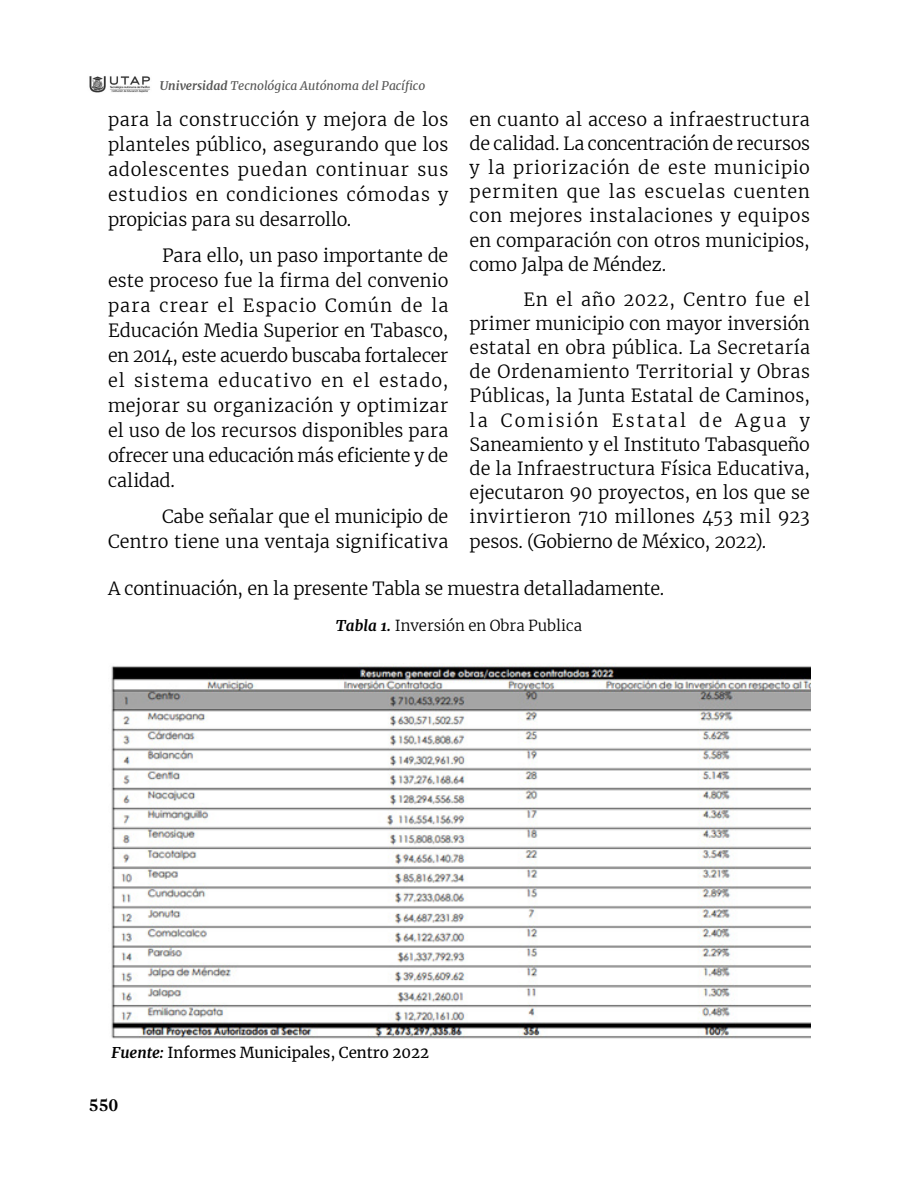
<style>
.page{position:relative;width:918px;height:1188px;background:#fff}
.page>*{position:absolute;margin:0;border:0;box-sizing:border-box;transform-origin:0 0}
.t1{font:300 18px/24.2px "Merriweather";letter-spacing:-.005em;color:#000;text-align:justify}
.t2{font:700 18px "Gandhi Serif";color:#000}
.t3{font:15px "Merriweather";color:#000}
.t4{font:300 15px "Merriweather";color:#000}
.t5{font:italic 12px "Merriweather";color:#575756}
.s1{font-weight:700}
.s2{font-weight:700;font-style:italic}
</style>
<div class="page">
<img style="left:89px;top:76px;width:62px;height:17px">
<img style="left:111px;top:663px;width:699px;height:376px">
<p class="t5" style="left:160px;top:77px;width:267px"><span class="s1">Universidad</span> Tecnológica Autónoma del Pacífico</p>
<p class="t1" style="left:108px;top:106px;width:342px;line-height:25px">para la construcción y mejora de los planteles público, asegurando que los adolescentes puedan continuar sus estudios en condiciones cómodas y propicias para su desarrollo.</p>
<p class="t1" style="left:108px;top:242px;width:342px;line-height:25px;text-indent:54px">Para ello, un paso importante de este proceso fue la firma del convenio para crear el Espacio Común de la Educación Media Superior en Tabasco, en 2014, este acuerdo buscaba fortalecer el sistema educativo en el estado, mejorar su organización y optimizar el uso de los recursos disponibles para ofrecer una educación más eficiente y de calidad.</p>
<p class="t1" style="left:108px;top:503px;width:342px;line-height:25px;text-align:right">Cabe señalar que el municipio de<br>Centro tiene una ventaja significativa</p>
<p class="t1" style="left:470px;top:106px;width:342px">en cuanto al acceso a infraestructura de calidad. La concentración de recursos y la priorización de este municipio permiten que las escuelas cuenten con mejores instalaciones y equipos en comparación con otros municipios, como Jalpa de Méndez.</p>
<p class="t1" style="left:470px;top:286px;width:342px;text-indent:54px">En el año 2022, Centro fue el primer municipio con mayor inversión estatal en obra pública. La Secretaría de Ordenamiento Territorial y Obras Públicas, la Junta Estatal de Caminos, la Comisión Estatal de Agua y Saneamiento y el Instituto Tabasqueño de la Infraestructura Física Educativa, ejecutaron 90 proyectos, en los que se invirtieron 710 millones 453 mil 923 pesos. (Gobierno de México, 2022).</p>
<p class="t1" style="left:108px;top:576px;width:558px">A continuación, en la presente Tabla se muestra detalladamente.</p>
<p class="t4" style="left:336px;top:615px;width:248px"><span class="s2">Tabla 1.</span> Inversión en Obra Publica</p>
<p class="t3" style="left:112px;top:1042px;width:319px"><span class="s2">Fuente:</span> Informes Municipales, Centro 2022</p>
<p class="t2" style="left:89px;top:1095px;width:31px">550</p>
</div>
